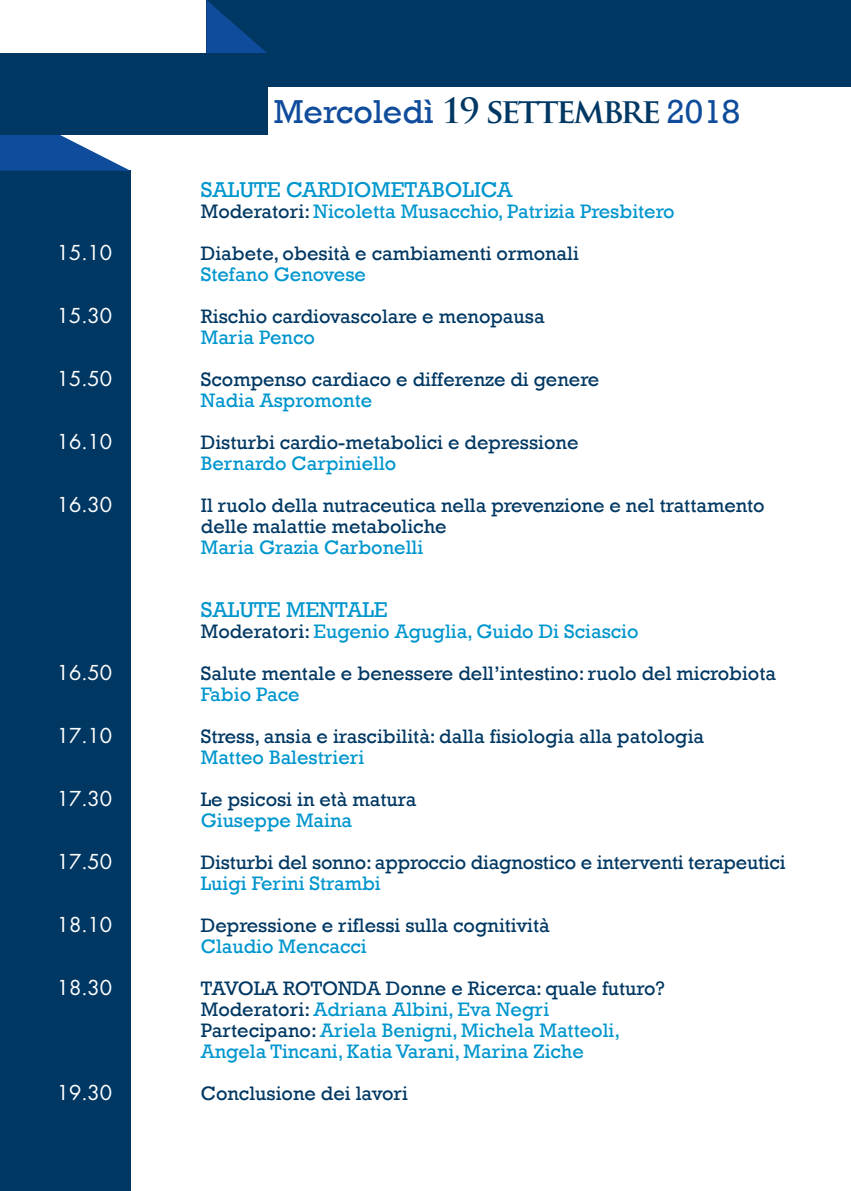
<style>
.page{position:relative;width:851px;height:1191px;background:#fff}
.page>*{position:absolute;margin:0;border:0;box-sizing:border-box;transform-origin:0 0}
.t1{font:34px "Rockwell";color:#0f4c9c}
.t2{font:22px "Rockwell";color:#0096ce}
.t3{font:20px/21px "Rockwell";color:#013863}
.t4{font:20px/21px "Rockwell";color:#0096ce}
.t5{font:20px "Futura";color:#fff}
.s1{font-family:"Trajan Pro";font-weight:700;color:#013863}
.s2{color:#013863}
</style>
<div class="page">
<div style="left:0;top:170px;width:130px;height:1021px;background:#013863"></div>
<svg style="left:0;top:134px;width:130px;height:37px"></svg>
<div style="left:206px;top:0;width:644px;height:87px;background:#013863"></div>
<svg style="left:206px;top:0;width:61px;height:53px"></svg>
<div style="left:0;top:53px;width:267px;height:81px;background:#013863"></div>
<h1 class="t1" style="left:274px;top:92px;width:468px">Mercoledì <span class="s1">19 SETTEMBRE</span> 2018</h1>
<p class="t2" style="left:201px;top:177px;width:313px">SALUTE CARDIOMETABOLICA</p>
<p class="t4" style="left:201px;top:201px;width:475px"><span class="s2">Moderatori:</span> Nicoletta Musacchio, Patrizia Presbitero</p>
<p class="t5" style="left:57px;top:239px;width:57px">15.10</p>
<p class="t3" style="left:201px;top:243px;width:379px">Diabete, obesità e cambiamenti ormonali</p>
<p class="t4" style="left:201px;top:264px;width:167px">Stefano Genovese</p>
<p class="t5" style="left:57px;top:302px;width:57px">15.30</p>
<p class="t3" style="left:201px;top:306px;width:345px">Rischio cardiovascolare e menopausa</p>
<p class="t4" style="left:201px;top:327px;width:115px">Maria Penco</p>
<p class="t5" style="left:57px;top:365px;width:57px">15.50</p>
<p class="t3" style="left:201px;top:369px;width:400px">Scompenso cardiaco e differenze di genere</p>
<p class="t4" style="left:201px;top:390px;width:173px">Nadia Aspromonte</p>
<p class="t5" style="left:57px;top:428px;width:57px">16.10</p>
<p class="t3" style="left:201px;top:432px;width:379px">Disturbi cardio-metabolici e depressione</p>
<p class="t4" style="left:201px;top:453px;width:197px">Bernardo Carpiniello</p>
<p class="t5" style="left:57px;top:491px;width:57px">16.30</p>
<p class="t3" style="left:201px;top:495px;width:565px">Il ruolo della nutraceutica nella prevenzione e nel trattamento delle malattie metaboliche</p>
<p class="t4" style="left:201px;top:537px;width:224px">Maria Grazia Carbonelli</p>
<p class="t2" style="left:201px;top:597px;width:188px">SALUTE MENTALE</p>
<p class="t4" style="left:201px;top:621px;width:439px"><span class="s2">Moderatori:</span> Eugenio Aguglia, Guido Di Sciascio</p>
<p class="t5" style="left:57px;top:659px;width:57px">16.50</p>
<p class="t3" style="left:201px;top:663px;width:576px">Salute mentale e benessere dell’intestino: ruolo del microbiota</p>
<p class="t4" style="left:201px;top:684px;width:100px">Fabio Pace</p>
<p class="t5" style="left:57px;top:722px;width:57px">17.10</p>
<p class="t3" style="left:201px;top:726px;width:505px">Stress, ansia e irascibilità: dalla fisiologia alla patologia</p>
<p class="t4" style="left:201px;top:747px;width:165px">Matteo Balestrieri</p>
<p class="t5" style="left:57px;top:785px;width:57px">17.30</p>
<p class="t3" style="left:201px;top:789px;width:217px">Le psicosi in età matura</p>
<p class="t4" style="left:201px;top:810px;width:153px">Giuseppe Maina</p>
<p class="t5" style="left:57px;top:848px;width:57px">17.50</p>
<p class="t3" style="left:201px;top:852px;width:586px">Disturbi del sonno: approccio diagnostico e interventi terapeutici</p>
<p class="t4" style="left:201px;top:873px;width:181px">Luigi Ferini Strambi</p>
<p class="t5" style="left:57px;top:911px;width:57px">18.10</p>
<p class="t3" style="left:201px;top:915px;width:350px">Depressione e riflessi sulla cognitività</p>
<p class="t4" style="left:201px;top:936px;width:167px">Claudio Mencacci</p>
<p class="t5" style="left:57px;top:974px;width:57px">18.30</p>
<p class="t4" style="left:201px;top:978px;width:465px"><span class="s2">TAVOLA ROTONDA Donne e Ricerca: quale futuro?<br>Moderatori:</span> Adriana Albini, Eva Negri <span class="s2">Partecipano:</span> Ariela Benigni, Michela Matteoli, Angela Tincani, Katia Varani, Marina Ziche</p>
<p class="t5" style="left:57px;top:1079px;width:57px">19.30</p>
<p class="t3" style="left:201px;top:1083px;width:209px">Conclusione dei lavori</p>
</div>
